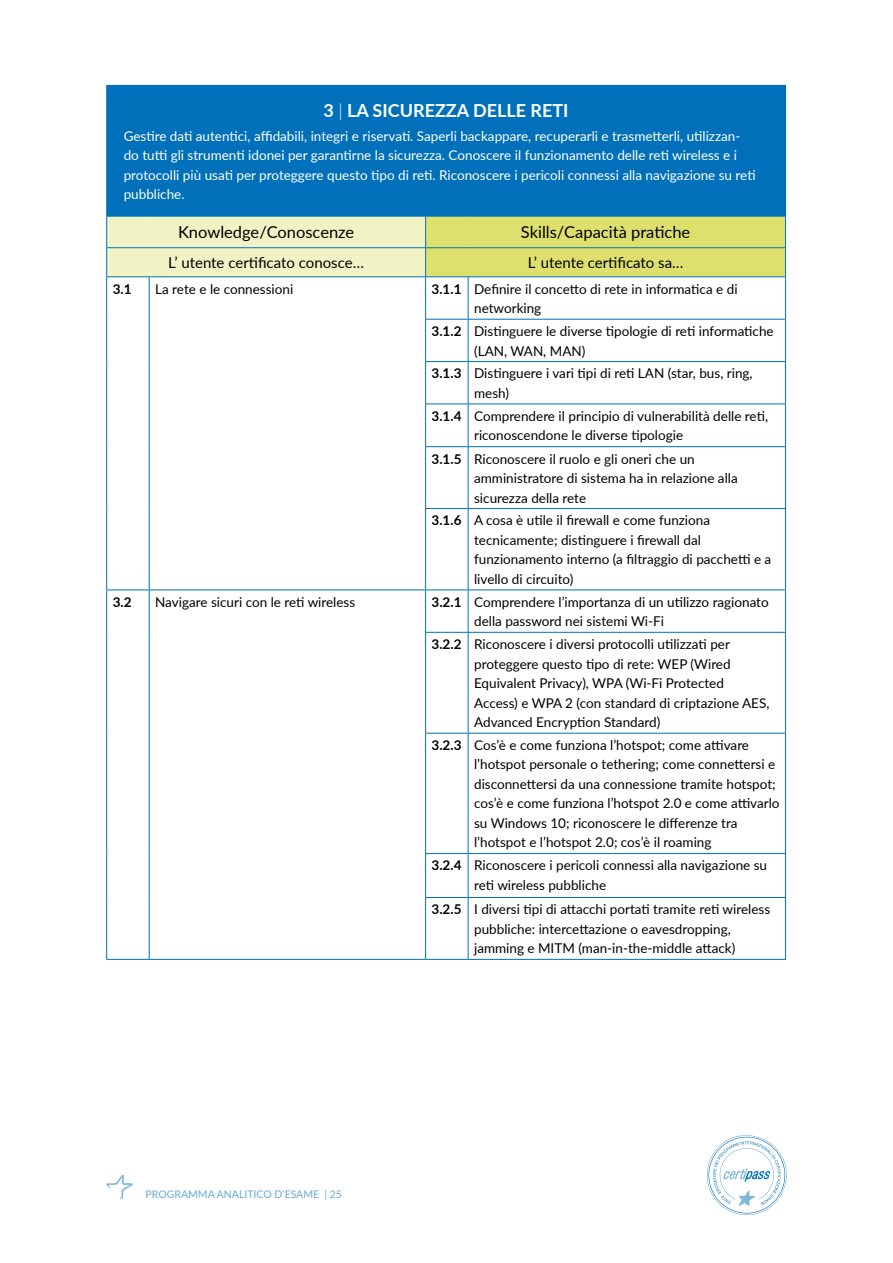
<style>
.page{position:relative;width:893px;height:1263px;background:#fff}
.page>*{position:absolute;margin:0;border:0;box-sizing:border-box;transform-origin:0 0}
.t1{font:700 18px "Lato";color:#fff}
.t2{font:16.5px "Lato";color:#000}
.t3{font:15px "Lato";color:#000}
.t4{font:13.5px/19.5px "Lato";color:#000}
.t5{font:13.5px/19.5px "Lato";color:#fff}
.t6{font:700 13.5px "Lato";color:#000}
.t7{font:10.5px "Lato";color:#66a9d6}
.s1{font-weight:300}
.s2{font-weight:700}
</style>
<div class="page">
<svg style="left:707px;top:1135px;width:80px;height:80px"></svg>
<svg style="left:106px;top:1174px;width:27px;height:25px"></svg>
<div style="left:107px;top:85px;width:678px;height:131px;background:#0070ba"></div>
<hr style="left:106px;top:85px;width:43px;height:1px;background:#0070ba">
<hr style="left:106px;top:86px;width:1px;height:130px;background:#0070ba">
<hr style="left:468px;top:85px;width:318px;height:1px;background:#0070ba">
<hr style="left:785px;top:86px;width:1px;height:130px;background:#0070ba">
<svg style="left:106px;top:216px;width:680px;height:60px;background:#dde398"></svg>
<hr style="left:106px;top:276px;width:43px;height:1px;background:#0070ba">
<hr style="left:106px;top:277px;width:1px;height:42px;background:#0070ba">
<hr style="left:149px;top:276px;width:277px;height:1px;background:#0070ba">
<hr style="left:149px;top:277px;width:1px;height:42px;background:#0070ba">
<hr style="left:106px;top:319px;width:1px;height:43px;background:#0070ba">
<hr style="left:149px;top:319px;width:1px;height:43px;background:#0070ba">
<hr style="left:106px;top:362px;width:1px;height:42px;background:#0070ba">
<hr style="left:149px;top:362px;width:1px;height:42px;background:#0070ba">
<hr style="left:106px;top:404px;width:1px;height:43px;background:#0070ba">
<hr style="left:149px;top:404px;width:1px;height:43px;background:#0070ba">
<hr style="left:106px;top:447px;width:1px;height:61px;background:#0070ba">
<hr style="left:149px;top:447px;width:1px;height:61px;background:#0070ba">
<hr style="left:106px;top:508px;width:1px;height:81px;background:#0070ba">
<hr style="left:149px;top:508px;width:1px;height:81px;background:#0070ba">
<hr style="left:426px;top:276px;width:42px;height:1px;background:#0070ba">
<hr style="left:425px;top:277px;width:1px;height:42px;background:#0070ba">
<hr style="left:468px;top:276px;width:318px;height:1px;background:#0070ba">
<hr style="left:468px;top:277px;width:1px;height:42px;background:#0070ba">
<hr style="left:785px;top:277px;width:1px;height:42px;background:#0070ba">
<hr style="left:425px;top:319px;width:43px;height:1px;background:#0070ba">
<hr style="left:425px;top:320px;width:1px;height:41px;background:#0070ba">
<hr style="left:468px;top:319px;width:318px;height:1px;background:#0070ba">
<hr style="left:468px;top:320px;width:1px;height:41px;background:#0070ba">
<hr style="left:785px;top:320px;width:1px;height:41px;background:#0070ba">
<hr style="left:425px;top:361px;width:43px;height:1px;background:#0070ba">
<hr style="left:425px;top:362px;width:1px;height:42px;background:#0070ba">
<hr style="left:468px;top:361px;width:318px;height:1px;background:#0070ba">
<hr style="left:468px;top:362px;width:1px;height:42px;background:#0070ba">
<hr style="left:785px;top:362px;width:1px;height:42px;background:#0070ba">
<hr style="left:425px;top:404px;width:43px;height:1px;background:#0070ba">
<hr style="left:425px;top:404px;width:1px;height:42px;background:#0070ba">
<hr style="left:468px;top:404px;width:318px;height:1px;background:#0070ba">
<hr style="left:468px;top:404px;width:1px;height:42px;background:#0070ba">
<hr style="left:785px;top:404px;width:1px;height:42px;background:#0070ba">
<hr style="left:425px;top:446px;width:43px;height:1px;background:#0070ba">
<hr style="left:425px;top:447px;width:1px;height:61px;background:#0070ba">
<hr style="left:468px;top:446px;width:318px;height:1px;background:#0070ba">
<hr style="left:468px;top:447px;width:1px;height:61px;background:#0070ba">
<hr style="left:785px;top:447px;width:1px;height:61px;background:#0070ba">
<hr style="left:425px;top:508px;width:43px;height:1px;background:#0070ba">
<hr style="left:425px;top:509px;width:1px;height:80px;background:#0070ba">
<hr style="left:468px;top:508px;width:318px;height:1px;background:#0070ba">
<hr style="left:468px;top:509px;width:1px;height:80px;background:#0070ba">
<hr style="left:785px;top:509px;width:1px;height:80px;background:#0070ba">
<hr style="left:106px;top:589px;width:43px;height:1px;background:#0070ba">
<hr style="left:106px;top:590px;width:1px;height:42px;background:#0070ba">
<hr style="left:149px;top:589px;width:277px;height:1px;background:#0070ba">
<hr style="left:149px;top:590px;width:1px;height:42px;background:#0070ba">
<hr style="left:106px;top:632px;width:1px;height:101px;background:#0070ba">
<hr style="left:149px;top:632px;width:1px;height:101px;background:#0070ba">
<hr style="left:106px;top:733px;width:1px;height:120px;background:#0070ba">
<hr style="left:149px;top:733px;width:1px;height:120px;background:#0070ba">
<hr style="left:106px;top:853px;width:1px;height:44px;background:#0070ba">
<hr style="left:149px;top:853px;width:1px;height:44px;background:#0070ba">
<hr style="left:106px;top:897px;width:1px;height:62px;background:#0070ba">
<hr style="left:149px;top:897px;width:1px;height:62px;background:#0070ba">
<hr style="left:106px;top:959px;width:43px;height:1px;background:#0070ba">
<hr style="left:149px;top:959px;width:277px;height:1px;background:#0070ba">
<hr style="left:426px;top:589px;width:42px;height:1px;background:#0070ba">
<hr style="left:425px;top:590px;width:1px;height:42px;background:#0070ba">
<hr style="left:468px;top:589px;width:318px;height:1px;background:#0070ba">
<hr style="left:468px;top:590px;width:1px;height:42px;background:#0070ba">
<hr style="left:785px;top:590px;width:1px;height:42px;background:#0070ba">
<hr style="left:425px;top:632px;width:43px;height:1px;background:#0070ba">
<hr style="left:425px;top:633px;width:1px;height:100px;background:#0070ba">
<hr style="left:468px;top:632px;width:318px;height:1px;background:#0070ba">
<hr style="left:468px;top:633px;width:1px;height:100px;background:#0070ba">
<hr style="left:785px;top:633px;width:1px;height:100px;background:#0070ba">
<hr style="left:425px;top:733px;width:43px;height:1px;background:#0070ba">
<hr style="left:425px;top:733px;width:1px;height:120px;background:#0070ba">
<hr style="left:468px;top:733px;width:318px;height:1px;background:#0070ba">
<hr style="left:468px;top:733px;width:1px;height:120px;background:#0070ba">
<hr style="left:785px;top:733px;width:1px;height:120px;background:#0070ba">
<hr style="left:425px;top:853px;width:43px;height:1px;background:#0070ba">
<hr style="left:425px;top:854px;width:1px;height:43px;background:#0070ba">
<hr style="left:468px;top:853px;width:318px;height:1px;background:#0070ba">
<hr style="left:468px;top:854px;width:1px;height:43px;background:#0070ba">
<hr style="left:785px;top:854px;width:1px;height:43px;background:#0070ba">
<hr style="left:425px;top:897px;width:43px;height:1px;background:#0070ba">
<hr style="left:425px;top:898px;width:1px;height:61px;background:#0070ba">
<hr style="left:468px;top:897px;width:318px;height:1px;background:#0070ba">
<hr style="left:468px;top:898px;width:1px;height:61px;background:#0070ba">
<hr style="left:785px;top:898px;width:1px;height:61px;background:#0070ba">
<hr style="left:426px;top:959px;width:42px;height:1px;background:#0070ba">
<hr style="left:468px;top:959px;width:318px;height:1px;background:#0070ba">
<h1 class="t1" style="left:324px;top:97px;width:247px">3 <span class="s1">|</span> LA SICUREZZA DELLE RETI</h1>
<p class="t5" style="left:124px;top:125px;width:633px">Gestire dati autentici, affidabili, integri e riservati. Saperli backappare, recuperarli e trasmetterli, utilizzan&shy;do tutti gli strumenti idonei per garantirne la sicurezza. Conoscere il funzionamento delle reti wireless e i protocolli più usati per proteggere questo tipo di reti. Riconoscere i pericoli connessi alla navigazione su reti pubbliche.</p>
<p class="t2" style="left:178px;top:220px;width:178px">Knowledge/Conoscenze</p>
<p class="t2" style="left:521px;top:220px;width:171px">Skills/Capacità pratiche</p>
<p class="t3" style="left:168px;top:252px;width:197px">L’ utente certificato conosce…</p>
<p class="t3" style="left:528px;top:252px;width:157px">L’ utente certificato sa…</p>
<p class="t6" style="left:113px;top:279px;width:20px">3.1</p>
<p class="t4" style="left:155px;top:278px;width:140px">La rete e le connessioni</p>
<p class="t4" style="left:474px;top:278px;width:265px;text-indent:-43px"><span class="s2">3.1.1</span> Definire il concetto di rete in informatica e di networking</p>
<p class="t4" style="left:474px;top:321px;width:301px;text-indent:-43px"><span class="s2">3.1.2</span> Distinguere le diverse tipologie di reti informatiche (LAN, WAN, MAN)</p>
<p class="t4" style="left:474px;top:363px;width:280px;text-indent:-43px"><span class="s2">3.1.3</span> Distinguere i vari tipi di reti LAN (star, bus, ring, mesh)</p>
<p class="t4" style="left:474px;top:406px;width:295px;text-indent:-43px"><span class="s2">3.1.4</span> Comprendere il principio di vulnerabilità delle reti, riconoscendone le diverse tipologie</p>
<p class="t4" style="left:474px;top:448px;width:265px;text-indent:-43px"><span class="s2">3.1.5</span> Riconoscere il ruolo e gli oneri che un amministratore di sistema ha in relazione alla sicurezza della rete</p>
<p class="t4" style="left:474px;top:510px;width:299px;text-indent:-43px"><span class="s2">3.1.6</span> A cosa è utile il firewall e come funziona tecnicamente; distinguere i firewall dal funzionamento interno (a filtraggio di pacchetti e a livello di circuito)</p>
<p class="t6" style="left:113px;top:592px;width:20px">3.2</p>
<p class="t4" style="left:155px;top:591px;width:202px">Navigare sicuri con le reti wireless</p>
<p class="t4" style="left:474px;top:591px;width:296px;text-indent:-43px"><span class="s2">3.2.1</span> Comprendere l’importanza di un utilizzo ragionato della password nei sistemi Wi-Fi</p>
<p class="t4" style="left:474px;top:634px;width:297px;text-indent:-43px"><span class="s2">3.2.2</span> Riconoscere i diversi protocolli utilizzati per proteggere questo tipo di rete: WEP (Wired Equivalent Privacy), WPA (Wi-Fi Protected Access) e WPA 2 (con standard di criptazione AES, Advanced Encryption Standard)</p>
<p class="t4" style="left:474px;top:735px;width:307px;text-indent:-43px"><span class="s2">3.2.3</span> Cos’è e come funziona l’hotspot; come attivare l’hotspot personale o tethering; come connettersi e disconnettersi da una connessione tramite hotspot; cos’è e come funziona l’hotspot 2.0 e come attivarlo su Windows 10; riconoscere le differenze tra l’hotspot e l’hotspot 2.0; cos’è il roaming</p>
<p class="t4" style="left:474px;top:855px;width:295px;text-indent:-43px"><span class="s2">3.2.4</span> Riconoscere i pericoli connessi alla navigazione su reti wireless pubbliche</p>
<p class="t4" style="left:432px;top:899px;width:340px;text-align:center"><span class="s2">3.2.5</span> I diversi tipi di attacchi portati tramite reti wireless pubbliche: intercettazione o eavesdropping,<br>jamming e MITM (man-in-the-middle attack)</p>
<p class="t7" style="left:146px;top:1187px;width:198px">PROGRAMMA ANALITICO D’ESAME | 25</p>
</div>
